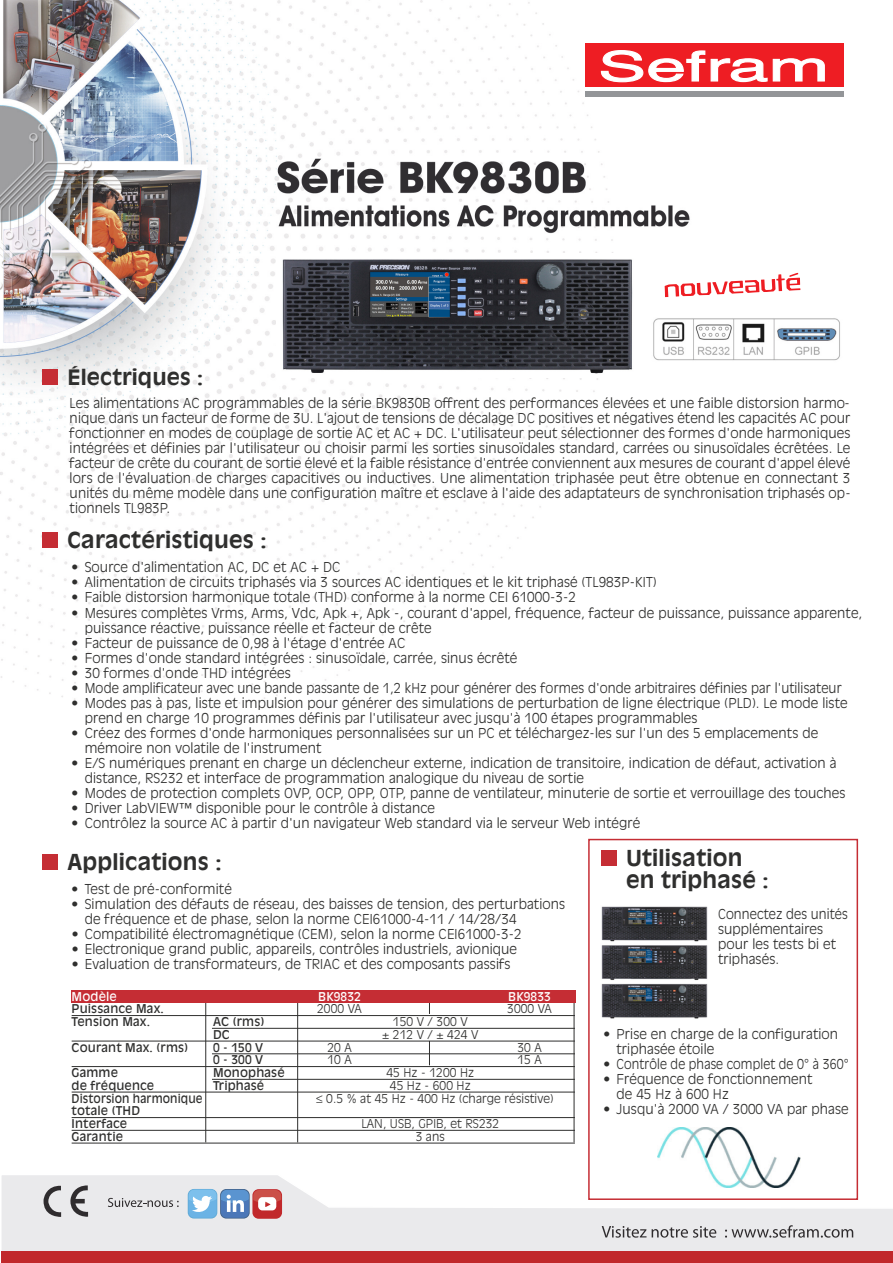
<style>
.page{position:relative;width:893px;height:1263px;background:#fff}
.page>*{position:absolute;margin:0;border:0;box-sizing:border-box;transform-origin:0 0}
.t1{font:700 21.75px/22.5px "Antique Olive";letter-spacing:.01em;color:#2f2f2e}
.t2{font:700 21px "Antique Olive";letter-spacing:.01em;color:#2f2f2e}
.t3{font:300 13.5px/15px "Antique Olive";letter-spacing:.01em;color:#2f2f2e}
.t4{font:300 13.5px/15px "Antique Olive";letter-spacing:.01em;color:#2f2f2e;scale:.95 1}
.t5{font:300 12px "Antique Olive";letter-spacing:.01em;color:#2f2f2e}
.t6{font:12px/12.8px "Antique Olive";letter-spacing:.01em;color:#2f2f2e}
.t7{font:12px "Antique Olive";letter-spacing:.01em;color:#2f2f2e;scale:.92 1}
.t8{font:12px "Antique Olive";letter-spacing:.01em;color:#fff}
</style>
<div class="page">
<img style="left:0;top:0;width:859px;height:1174px">
<hr style="left:205px;top:999px;width:1px;height:143px;background:#2f2f2e">
<hr style="left:297px;top:999px;width:1px;height:143px;background:#2f2f2e">
<hr style="left:574px;top:999px;width:1px;height:143px;background:#2f2f2e">
<div style="left:71px;top:991px;width:504px;height:12px;background:#c52d34"></div>
<svg style="left:2px;top:1174px;width:891px;height:77px"></svg>
<div style="left:1px;top:1251px;width:892px;height:12px;background:#c1282b"></div>
<svg style="left:44px;top:1185px;width:17px;height:32px"></svg>
<svg style="left:70px;top:1185px;width:18px;height:32px"></svg>
<svg style="left:602px;top:1226px;width:44px;height:12px"></svg>
<svg style="left:652px;top:1226px;width:64px;height:12px"></svg>
<svg style="left:725px;top:1225px;width:128px;height:13px;background:#bebdbf"></svg>
<svg style="left:108px;top:1198px;width:71px;height:9px"></svg>
<div style="left:188px;top:1189px;width:29px;height:29px;background:#60aad6;border-radius:6px"></div>
<svg style="left:252px;top:1189px;width:30px;height:30px"></svg>
<svg style="left:189px;top:1189px;width:92px;height:29px"></svg>
<div style="left:585px;top:44px;width:259px;height:53px;background:linear-gradient(to right,#fff,#fff)"></div>
<div style="left:585px;top:92px;width:259px;height:5px;background:#939598"></div>
<div style="left:585px;top:44px;width:259px;height:43px;background:#ee1d23"></div>
<svg style="left:600px;top:50px;width:225px;height:33px"></svg>
<div style="left:43px;top:369px;width:15px;height:16px;background:#c52d34"></div>
<div style="left:43px;top:532px;width:15px;height:16px;background:#c52d34"></div>
<div style="left:43px;top:854px;width:15px;height:16px;background:#c52d34"></div>
<div style="left:601px;top:850px;width:16px;height:16px;background:#c52d34"></div>
<hr style="left:72px;top:1015px;width:503px;height:1px;background:#2f2f2e">
<hr style="left:212px;top:1028px;width:363px;height:1px;background:#2f2f2e">
<hr style="left:72px;top:1041px;width:503px;height:1px;background:#2f2f2e">
<hr style="left:212px;top:1053px;width:363px;height:1px;background:#2f2f2e">
<hr style="left:72px;top:1066px;width:503px;height:1px;background:#2f2f2e">
<hr style="left:212px;top:1079px;width:363px;height:1px;background:#2f2f2e">
<hr style="left:72px;top:1092px;width:503px;height:1px;background:#2f2f2e">
<hr style="left:72px;top:1117px;width:503px;height:1px;background:#2f2f2e">
<hr style="left:72px;top:1130px;width:503px;height:1px;background:#2f2f2e">
<hr style="left:72px;top:1143px;width:503px;height:1px;background:#2f2f2e">
<svg style="left:429px;top:1042px;width:1px;height:23px"></svg>
<div style="left:588px;top:839px;width:270px;height:361px;border:2px solid #c52d34"></div>
<img style="left:601px;top:906px;width:108px;height:113px">
<img style="left:657px;top:1127px;width:143px;height:60px">
<img style="left:276px;top:253px;width:362px;height:125px">
<img style="left:652px;top:317px;width:191px;height:45px">
<svg style="left:664px;top:273px;width:137px;height:24px"></svg>
<h2 class="t2" style="left:68px;top:368px;width:137px">Électriques :</h2>
<p class="t3" style="left:70px;top:396px;width:782px;text-align:justify">Les alimentations AC programmables de la série BK9830B offrent des performances élevées et une faible distorsion harmo&shy;nique dans un facteur de forme de 3U. L'ajout de tensions de décalage DC positives et négatives étend les capacités AC pour fonctionner en modes de couplage de sortie AC et AC + DC. L'utilisateur peut sélectionner des formes d'onde harmoniques intégrées et définies par l'utilisateur ou choisir parmi les sorties sinusoïdales standard, carrées ou sinusoïdales écrêtées. Le facteur de crête du courant de sortie élevé et la faible résistance d'entrée conviennent aux mesures de courant d'appel élevé lors de l'évaluation de charges capacitives ou inductives. Une alimentation triphasée peut être obtenue en connectant 3 unités du même modèle dans une configuration maître et esclave à l'aide des adaptateurs de synchronisation triphasés op&shy;tionnels TL983P.</p>
<h1 class="t1" style="left:68px;top:530px;width:201px">Caractéristiques :</h1>
<p class="t3" style="left:72px;top:561px;width:270px">• Source d'alimentation AC, DC et AC + DC</p>
<p class="t3" style="left:72px;top:576px;width:587px">• Alimentation de circuits triphasés via 3 sources AC identiques et le kit triphasé (TL983P-KIT)</p>
<p class="t3" style="left:72px;top:591px;width:506px">• Faible distorsion harmonique totale (THD) conforme à la norme CEI 61000-3-2</p>
<p class="t3" style="left:85px;top:606px;width:779px;text-indent:-13px">• Mesures complètes Vrms, Arms, Vdc, Apk +, Apk -, courant d'appel, fréquence, facteur de puissance, puissance apparente, puissance réactive, puissance réelle et facteur de crête</p>
<p class="t3" style="left:72px;top:636px;width:335px">• Facteur de puissance de 0,98 à l'étage d'entrée AC</p>
<p class="t3" style="left:72px;top:651px;width:447px">• Formes d'onde standard intégrées : sinusoïdale, carrée, sinus écrêté</p>
<p class="t3" style="left:72px;top:666px;width:221px">• 30 formes d'onde THD intégrées</p>
<p class="t3" style="left:72px;top:681px;width:772px">• Mode amplificateur avec une bande passante de 1,2 kHz pour générer des formes d'onde arbitraires définies par l'utilisateur</p>
<p class="t3" style="left:85px;top:696px;width:764px;text-indent:-13px">• Modes pas à pas, liste et impulsion pour générer des simulations de perturbation de ligne électrique (PLD). Le mode liste prend en charge 10 programmes définis par l'utilisateur avec jusqu'à 100 étapes programmables</p>
<p class="t3" style="left:85px;top:726px;width:735px;text-indent:-13px">• Créez des formes d'onde harmoniques personnalisées sur un PC et téléchargez-les sur l'un des 5 emplacements de mémoire non volatile de l'instrument</p>
<p class="t3" style="left:85px;top:756px;width:753px;text-indent:-13px">• E/S numériques prenant en charge un déclencheur externe, indication de transitoire, indication de défaut, activation à distance, RS232 et interface de programmation analogique du niveau de sortie</p>
<p class="t3" style="left:72px;top:786px;width:775px">• Modes de protection complets OVP, OCP, OPP, OTP, panne de ventilateur, minuterie de sortie et verrouillage des touches</p>
<p class="t3" style="left:72px;top:801px;width:365px">• Driver LabVIEW™ disponible pour le contrôle à distance</p>
<p class="t3" style="left:72px;top:816px;width:570px">• Contrôlez la source AC à partir d'un navigateur Web standard via le serveur Web intégré</p>
<h1 class="t1" style="left:68px;top:852px;width:156px">Applications :</h1>
<h1 class="t1" style="left:626px;top:848px;width:144px">Utilisation en triphasé :</h1>
<p class="t3" style="left:72px;top:882px;width:162px">• Test de pré-conformité</p>
<p class="t3" style="left:85px;top:897px;width:482px;text-indent:-13px">• Simulation des défauts de réseau, des baisses de tension, des perturbations de fréquence et de phase, selon la norme CEI61000-4-11 / 14/28/34</p>
<p class="t3" style="left:72px;top:927px;width:452px">• Compatibilité électromagnétique (CEM), selon la norme CEI61000-3-2</p>
<p class="t3" style="left:72px;top:942px;width:447px">• Electronique grand public, appareils, contrôles industriels, avionique</p>
<p class="t3" style="left:72px;top:957px;width:440px">• Evaluation de transformateurs, de TRIAC et des composants passifs</p>
<p class="t8" style="left:72px;top:991px;width:47px">Modèle</p>
<p class="t8" style="left:318px;top:991px;width:44px">BK9832</p>
<p class="t8" style="left:508px;top:991px;width:44px">BK9833</p>
<p class="t6" style="left:72px;top:1003px;width:94px">Puissance Max.</p>
<p class="t5" style="left:317px;top:1004px;width:46px">2000 VA</p>
<p class="t5" style="left:507px;top:1004px;width:46px">3000 VA</p>
<p class="t6" style="left:72px;top:1016px;width:80px">Tension Max.</p>
<p class="t6" style="left:213px;top:1016px;width:53px">AC (rms)</p>
<p class="t5" style="left:393px;top:1017px;width:76px">150 V / 300 V</p>
<p class="t6" style="left:213px;top:1029px;width:18px">DC</p>
<p class="t5" style="left:382px;top:1029px;width:98px">±212V/±424V</p>
<p class="t6" style="left:72px;top:1041px;width:118px">Courant Max. (rms)</p>
<p class="t6" style="left:213px;top:1041px;width:52px">0-150V</p>
<p class="t5" style="left:327px;top:1042px;width:26px">20 A</p>
<p class="t5" style="left:517px;top:1042px;width:26px">30 A</p>
<p class="t6" style="left:213px;top:1054px;width:52px">0-300V</p>
<p class="t5" style="left:327px;top:1055px;width:26px">10 A</p>
<p class="t5" style="left:517px;top:1055px;width:26px">15 A</p>
<p class="t6" style="left:72px;top:1067px;width:48px">Gamme</p>
<p class="t6" style="left:213px;top:1067px;width:73px">Monophasé</p>
<p class="t5" style="left:386px;top:1068px;width:89px">45 Hz - 1200 Hz</p>
<p class="t6" style="left:72px;top:1080px;width:84px">de fréquence</p>
<p class="t6" style="left:213px;top:1080px;width:53px">Triphasé</p>
<p class="t5" style="left:390px;top:1080px;width:82px">45 Hz - 600 Hz</p>
<p class="t7" style="left:72px;top:1093px;width:144px">Distorsion harmonique</p>
<p class="t5" style="left:316px;top:1093px;width:239px">≤ 0.5 % at 45 Hz - 400 Hz (charge résistive)</p>
<p class="t6" style="left:72px;top:1105px;width:70px">totale (THD<br>Interface</p>
<p class="t4" style="left:718px;top:907px;width:138px">Connectez des unités supplémentaires pour les tests bi et triphasés.</p>
<p class="t3" style="left:616px;top:1027px;width:223px;text-indent:-13px">• Prise en charge de la configuration triphasée étoile</p>
<p class="t3" style="left:603px;top:1057px;width:247px">• Contrôle de phase complet de 0° à 360°</p>
<p class="t3" style="left:616px;top:1072px;width:198px;text-indent:-13px">• Fréquence de fonctionnement de 45 Hz à 600 Hz</p>
<p class="t3" style="left:603px;top:1102px;width:247px">• Jusqu'à 2000 VA / 3000 VA par phase</p>
<p class="t5" style="left:361px;top:1119px;width:139px">LAN, USB, GPIB, et RS232</p>
<p class="t6" style="left:72px;top:1131px;width:53px">Garantie</p>
<p class="t5" style="left:416px;top:1131px;width:31px">3 ans</p>
</div>
